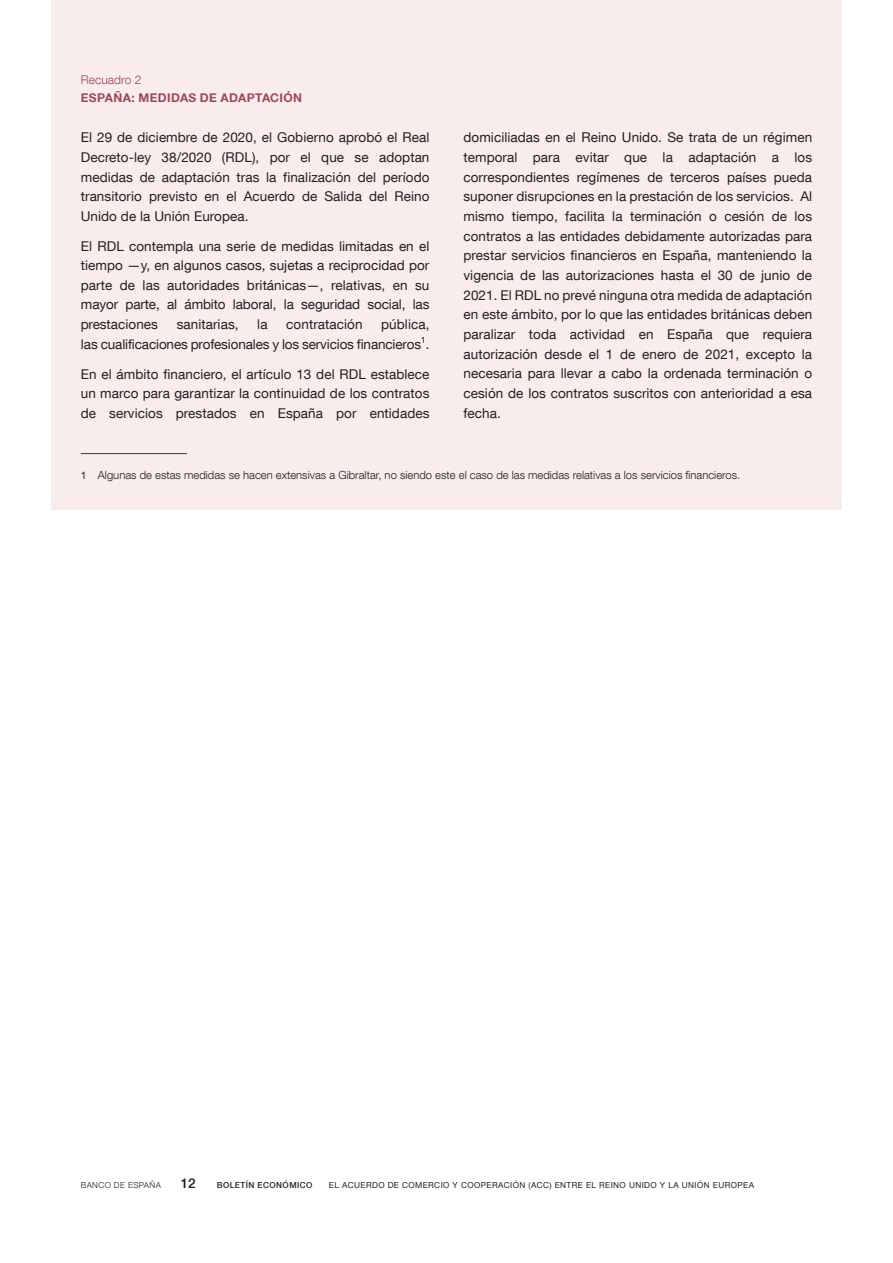
<style>
.page{position:relative;width:893px;height:1263px;background:#fff}
.page>*{position:absolute;margin:0;border:0;box-sizing:border-box;transform-origin:0 0}
.Texto_recuadro{font:13.5px/19.6px "Bd E Neue Helvetica";letter-spacing:.005em;color:#231f20;text-align:justify}
.t1{font:500 13.5px "Bd E Neue Helvetica";color:#231f20}
.Título_recuadro{font:700 12px "Bd E Neue Helvetica";letter-spacing:.03em;color:#9d4855}
.Numero_recuadro{font:300 12px "Bd E Neue Helvetica";letter-spacing:.005em;color:#9d4855}
.Citas_recuadro{font:300 11.25px "Bd E Neue Helvetica";color:#231f20}
.t2{font:8.25px "Bd E Neue Helvetica";letter-spacing:.05em;color:#231f20}
.t3{font:500 8.25px "Bd E Neue Helvetica";letter-spacing:.05em;color:#231f20}
.t4{font:300 8.25px "Bd E Neue Helvetica";letter-spacing:.05em;color:#231f20}
.s1{font-weight:400;font-size:10.5px}
</style>
<div class="page">
<div style="left:51px;top:0;width:791px;height:509px;background:#f9eced"></div>
<hr style="left:81px;top:453px;width:106px;height:1px;background:#3e3e3f">
<p class="Numero_recuadro" style="left:135px;top:72px;width:8px">?</p>
<p class="Título_recuadro" style="left:81px;top:90px;width:121px">TÍTULO RECUADRO</p>
<p class="Texto_recuadro" style="left:81px;top:128px;width:350px">El 29 de diciembre de 2020, el Gobierno aprobó el Real Decreto-ley 38/2020 (RDL), por el que se adoptan medidas de adaptación tras la finalización del período transitorio previsto en el Acuerdo de Salida del Reino Unido de la Unión Europea.</p>
<p class="Texto_recuadro" style="left:81px;top:236px;width:350px">El RDL contempla una serie de medidas limitadas en el tiempo —y, en algunos casos, sujetas a reciprocidad por parte de las autoridades británicas—, relativas, en su mayor parte, al ámbito laboral, la seguridad social, las prestaciones</p>
<p class="Numero_recuadro" style="left:81px;top:72px;width:62px">Recuadro 2</p>
<p class="Título_recuadro" style="left:81px;top:90px;width:223px">ESPAÑA: MEDIDAS DE ADAPTACIÓN</p>
<p class="Texto_recuadro" style="left:81px;top:314px;width:350px;text-align:right">pública,<br>las cualificaciones profesionales y los servicios financieros<sup>1</sup>.</p>
<p class="Texto_recuadro" style="left:81px;top:364px;width:350px">En el ámbito financiero, el artículo 13 del RDL establece un marco para garantizar la continuidad de los contratos de servicios prestados en España por entidades</p>
<p class="Texto_recuadro" style="left:177px;top:314px;width:63px">sanitarias,</p>
<p class="Texto_recuadro" style="left:257px;top:314px;width:12px">la</p>
<p class="Texto_recuadro" style="left:286px;top:314px;width:78px">contratación</p>
<p class="Texto_recuadro" style="left:463px;top:127px;width:350px">domiciliadas en el Reino Unido. Se trata de un régimen temporal para evitar que la adaptación a los correspondientes regímenes de terceros países pueda suponer disrupciones en la prestación de los servicios. Al mismo tiempo, facilita la terminación o cesión de los contratos a las entidades debidamente autorizadas para prestar servicios financieros en España, manteniendo la vigencia de las autorizaciones hasta el 30 de junio de 2021. El RDL no prevé ninguna otra medida de adaptación en este ámbito, por lo que las entidades británicas deben paralizar toda actividad en España que requiera autorización desde el 1 de enero de 2021, excepto la necesaria para llevar a cabo la ordenada terminación o cesión de los contratos suscritos con anterioridad a esa fecha.</p>
<p class="Citas_recuadro" style="left:81px;top:469px;width:661px"><span class="s1">1</span> Algunas de estas medidas se hacen extensivas a Gibraltar, no siendo este el caso de las medidas relativas a los servicios financieros.</p>
<p class="t4" style="left:81px;top:1180px;width:82px">BANCO DE ESPAÑA</p>
<p class="t1" style="left:181px;top:1175px;width:16px">12</p>
<p class="t3" style="left:217px;top:1180px;width:97px">BOLETÍN ECONÓMICO</p>
<p class="t2" style="left:329px;top:1180px;width:427px">EL ACUERDO DE COMERCIO Y COOPERACIÓN (ACC) ENTRE EL REINO UNIDO Y LA UNIÓN EUROPEA</p>
</div>
